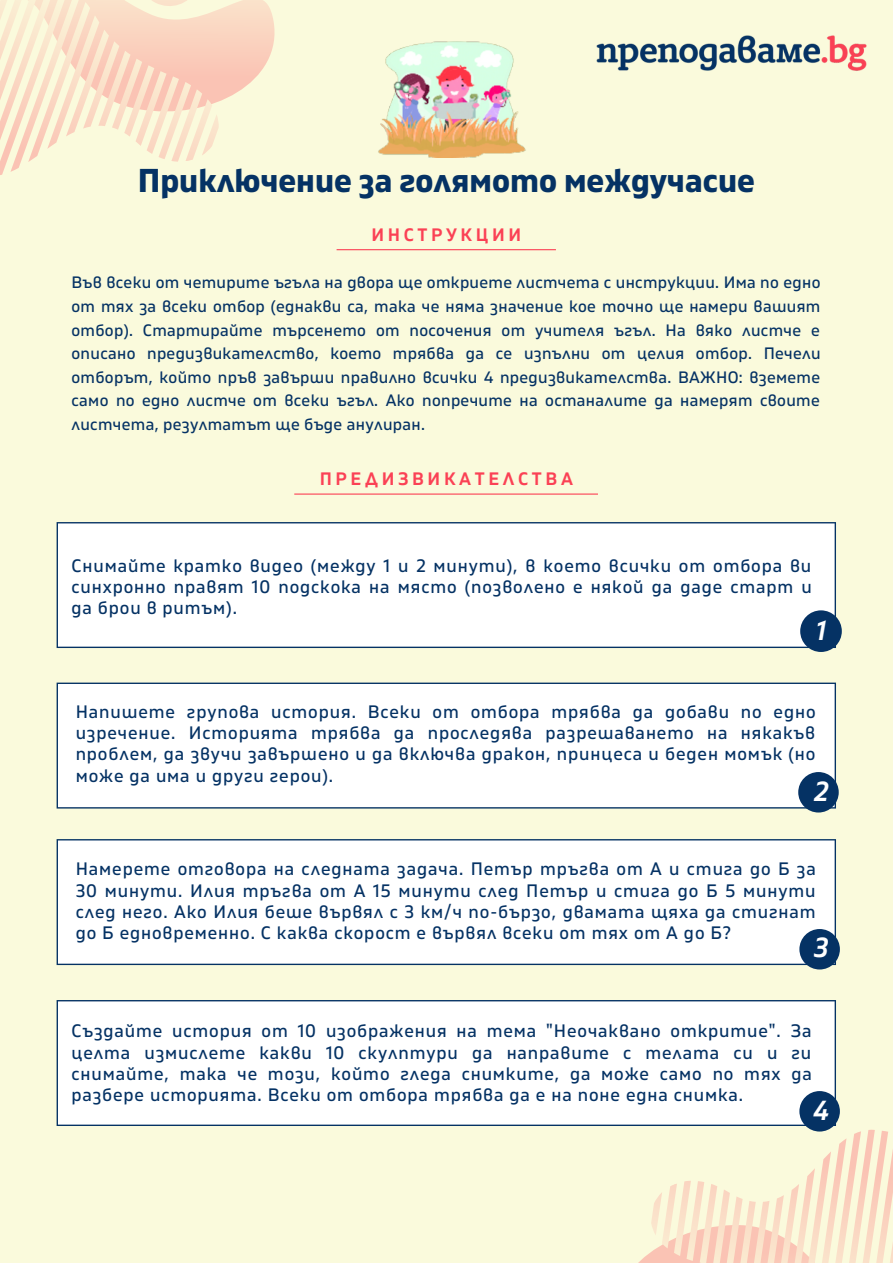
<style>
.page{position:relative;width:893px;height:1264px;background:#fff}
.page>*{position:absolute;margin:0;border:0;box-sizing:border-box;transform-origin:0 0}
.t1{font:700 33px "Gilam BG";color:#053264}
.t2{font:italic 600 27.45px "Gilam BG";color:#fff}
.t3{font:18px/21.3px "Gilam";letter-spacing:.05em;color:#053264}
.t4{font:600 18px "Gilam BG";letter-spacing:.2em;color:#fa4155}
.t5{font:16.5px/23.5px "Gilam";letter-spacing:.02em;color:#053264}
</style>
<div class="page">
<div style="left:0;top:0;width:892px;height:1262px;background:#fafadc"></div>
<svg style="left:0;top:0;width:275px;height:175px"></svg>
<hr style="left:336px;top:249px;width:220px;height:1px;background:#fa4155">
<img style="left:596px;top:35px;width:271px;height:36px">
<hr style="left:294px;top:493px;width:304px;height:1px;background:#fa4155">
<img style="left:378px;top:42px;width:148px;height:115px">
<div style="left:57px;top:523px;width:778px;height:124px;background:#fff"></div>
<hr style="left:57px;top:523px;width:1px;height:123px;background:#053264">
<hr style="left:834px;top:523px;width:2px;height:123px;background:#053264">
<hr style="left:58px;top:646px;width:776px;height:2px;background:#053264">
<hr style="left:58px;top:522px;width:776px;height:1px;background:#053264">
<div style="left:57px;top:683px;width:778px;height:124px;background:#fff"></div>
<hr style="left:57px;top:684px;width:1px;height:123px;background:#053264">
<hr style="left:834px;top:684px;width:2px;height:123px;background:#053264">
<hr style="left:58px;top:807px;width:776px;height:1px;background:#053264">
<hr style="left:58px;top:682px;width:776px;height:2px;background:#053264">
<div style="left:57px;top:839px;width:778px;height:125px;background:#fff"></div>
<hr style="left:57px;top:840px;width:1px;height:123px;background:#053264">
<hr style="left:834px;top:840px;width:2px;height:123px;background:#053264">
<hr style="left:58px;top:963px;width:776px;height:2px;background:#053264">
<hr style="left:58px;top:839px;width:776px;height:1px;background:#053264">
<div style="left:57px;top:1000px;width:778px;height:125px;background:#fff"></div>
<svg style="left:586px;top:1112px;width:306px;height:150px"></svg>
<hr style="left:57px;top:1001px;width:1px;height:123px;background:#053264">
<hr style="left:834px;top:1001px;width:2px;height:123px;background:#053264">
<hr style="left:58px;top:1124px;width:776px;height:1px;background:#053264">
<hr style="left:58px;top:1000px;width:776px;height:1px;background:#053264">
<div style="left:800px;top:610px;width:41px;height:42px;background:#053264;border-radius:50%"></div>
<div style="left:798px;top:772px;width:40px;height:40px;background:#053264;border-radius:50%"></div>
<div style="left:799px;top:929px;width:40px;height:40px;background:#053264;border-radius:50%"></div>
<div style="left:799px;top:1091px;width:40px;height:40px;background:#053264;border-radius:50%"></div>
<h1 class="t1" style="left:138px;top:161px;width:618px">Приключение за голямото междучасие</h1>
<p class="t4" style="left:371px;top:224px;width:151px">ИНСТРУКЦИИ</p>
<p class="t5" style="left:71px;top:271px;width:750px">Във всеки от четирите ъгъла на двора ще откриете листчета с инструкции. Има по едно от тях за всеки отбор (еднакви са, така че няма значение кое точно ще намери вашият отбор). Стартирайте търсенето от посочения от учителя ъгъл. На вяко листче е описано предизвикателство, което т рябва да се изпълни от целия отбор. Печели отборът, който пръв завърши правилно всички 4 предизвикателства. ВАЖНО: вземете само по едно листче от всеки ъгъл. Ако попречите на останалите да намерят своите листчета, резултатът ще бъде анулиран.</p>
<p class="t4" style="left:320px;top:468px;width:255px">ПРЕДИЗВИКАТЕЛСТВА</p>
<p class="t3" style="left:71px;top:555px;width:739px;text-align:justify">Снимайте кратко видео (между 1 и 2 минути), в което всички от отбора ви синхронно правят 10 подскока на място (позволено е някой да даде старт и да брои в ритъм).</p>
<h2 class="t2" style="left:816px;top:614px;width:11px">1</h2>
<p class="t3" style="left:76px;top:701px;width:741px">Напишете групова история. Всеки от отбора трябва да добави по едно изречение. Историята т рябва да проследява разрешаването на някакъв проблем, да звучи завършено и да включва дракон, принцеса и беден момък (но може да има и други герои).</p>
<h2 class="t2" style="left:813px;top:775px;width:16px">2</h2>
<p class="t3" style="left:76px;top:858px;width:741px">Намерете отговора на следната задача. Петър тръгва от А и стига до Б за 30 минути. Илия тръгва от А 15 минути след Петър и стига до Б 5 минути след него. Ако Илия беше вървял с 3 км/ч по-бързо, двамата щяха да стигнат до Б едновременно. С каква скорост е вървял всеки от тях от А до Б?</p>
<h2 class="t2" style="left:813px;top:931px;width:16px">3</h2>
<p class="t3" style="left:71px;top:1020px;width:741px">Създайте история от 10 изображения на тема "Неочаквано откритие". За целта измислете какви 10 скулптури да направите с телата си и ги снимайте, така че този, който гледа снимките, да може само по тях да разбере историята. Всеки от отбора трябва да е на поне една снимка.</p>
<h2 class="t2" style="left:813px;top:1094px;width:17px">4</h2>
</div>
